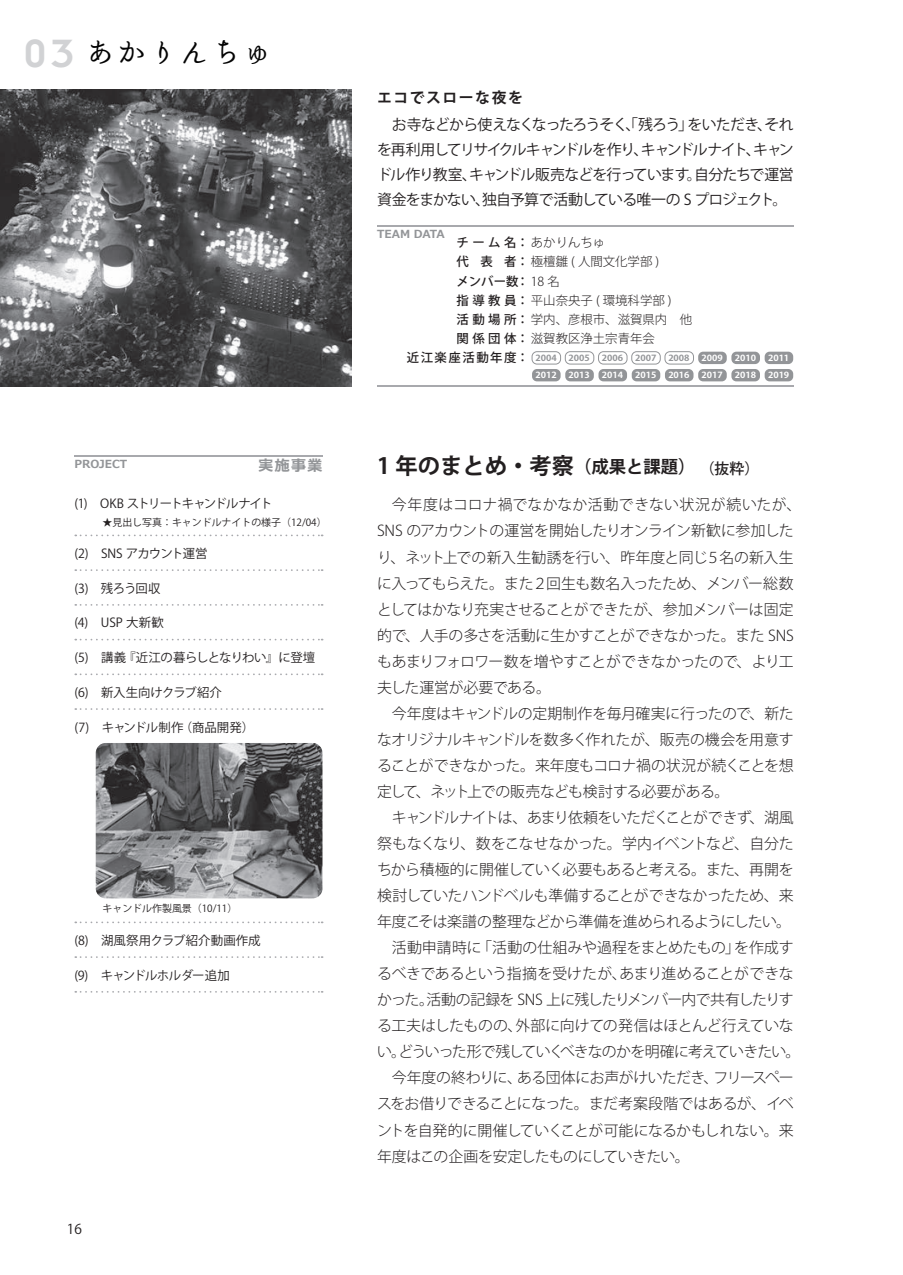
<style>
.page{position:relative;width:903px;height:1275px;background:#fff}
.page>*{position:absolute;margin:0;border:0;box-sizing:border-box;transform-origin:0 0}
.t1{font:31.5px "Maruminold";color:#030303}
.t2{font:700 22.4px "Koz Go Pro";color:#231f20}
.t3{font:300 14.88px/26.1px "Koz Go Pro";letter-spacing:-.03em;color:#231f20}
.t4{font:14.88px/24.8px "Koz Go Pro";letter-spacing:-.055em;color:#231f20;text-align:justify}
.t5{font:300 14.88px "Koz Go Pro";letter-spacing:-.06em;color:#231f20}
.t6{font:300 14.88px "Koz Go Pro";letter-spacing:-.065em;color:#231f20}
.t7{font:300 14.88px "Koz Go Pro";color:#231f20}
.t8{font:700 14.88px "Koz Go Pro";letter-spacing:.1em;color:#231f20}
.t9{font:500 14.88px "Koz Go Pro";color:#231f20}
.t10{font:700 14.88px "Meiryo";color:#939598}
.t11{font:13.65px "Koz Go Pro";color:#231f20}
.t12{font:300 12.42px "Koz Go Pro";color:#231f20}
.t13{font:12.42px "Koz Go Pro";letter-spacing:-.03em;color:#231f20}
.t14{font:12.42px "Koz Go Pro";letter-spacing:-.085em;color:#231f20}
.t15{font:500 12.42px "Koz Go Pro";letter-spacing:.12em;color:#231f20}
.t16{font:12.42px "Koz Go Pro";letter-spacing:.01em;color:#231f20}
.t17{font:12.42px "Koz Go Pro";letter-spacing:-.05em;color:#231f20}
.t18{font:12.42px "Koz Go Pro";letter-spacing:-.055em;color:#231f20}
.t19{font:12.42px "Koz Go Pro";letter-spacing:-.01em;color:#231f20}
.t20{font:700 11.2px "Meiryo";color:#939598}
.t21{font:9.97px "Koz Go Pro";color:#231f20}
.t22{font:700 8.4px/17.3px "Koz Go Pro";color:#fff;scale:1.11 1}
.t23{font:700 8.4px "Koz Go Pro";color:#939598;scale:1.11 1}
.s1{font-family:"Insignia LT Std";font-size:43.4px;color:#d1d2d4}
.s2{font-weight:500}
.s3{font-weight:300}
.s4{font-size:17.32px}
</style>
<div class="page">
<hr style="left:74px;top:456px;width:248px;height:1px;background:#a8a9ad">
<hr style="left:377px;top:225px;width:417px;height:2px;background:#a8a9ad">
<hr style="left:377px;top:385px;width:417px;height:2px;background:#a8a9ad">
<svg style="left:75px;top:535px;width:248px;height:1px"></svg>
<svg style="left:75px;top:569px;width:248px;height:2px"></svg>
<svg style="left:75px;top:604px;width:248px;height:2px"></svg>
<svg style="left:75px;top:639px;width:248px;height:1px"></svg>
<svg style="left:75px;top:673px;width:248px;height:2px"></svg>
<svg style="left:75px;top:708px;width:248px;height:2px"></svg>
<svg style="left:75px;top:921px;width:248px;height:2px"></svg>
<svg style="left:75px;top:956px;width:248px;height:2px"></svg>
<svg style="left:75px;top:991px;width:248px;height:2px"></svg>
<img style="left:0;top:89px;width:352px;height:298px">
<img style="left:96px;top:743px;width:226px;height:155px">
<div style="left:698px;top:352px;width:29px;height:12px;background:#939598;border-radius:5px"></div>
<div style="left:532px;top:369px;width:29px;height:12px;background:#939598;border-radius:5px"></div>
<div style="left:565px;top:369px;width:29px;height:12px;background:#939598;border-radius:5px"></div>
<div style="left:598px;top:369px;width:29px;height:12px;background:#939598;border-radius:5px"></div>
<div style="left:632px;top:369px;width:28px;height:12px;background:#939598;border-radius:5px"></div>
<div style="left:665px;top:369px;width:28px;height:12px;background:#939598;border-radius:5px"></div>
<div style="left:698px;top:369px;width:29px;height:12px;background:#939598;border-radius:5px"></div>
<div style="left:731px;top:352px;width:29px;height:12px;background:#939598;border-radius:5px"></div>
<div style="left:731px;top:369px;width:29px;height:12px;background:#939598;border-radius:5px"></div>
<div style="left:765px;top:352px;width:28px;height:12px;background:#939598;border-radius:5px"></div>
<div style="left:765px;top:369px;width:28px;height:12px;background:#939598;border-radius:5px"></div>
<div style="left:532px;top:351px;width:29px;height:13px;border:1px solid #939598;border-radius:5px"></div>
<div style="left:565px;top:351px;width:29px;height:13px;border:1px solid #939598;border-radius:5px"></div>
<div style="left:598px;top:351px;width:29px;height:13px;border:1px solid #939598;border-radius:5px"></div>
<div style="left:631px;top:351px;width:29px;height:13px;border:1px solid #939598;border-radius:5px"></div>
<div style="left:665px;top:351px;width:29px;height:13px;border:1px solid #939598;border-radius:5px"></div>
<h1 class="t1" style="left:24px;top:37px;width:251px"><span class="s1">03</span> あかりんちゅ</h1>
<p class="t20" style="left:74px;top:456px;width:54px">PROJECT</p>
<p class="t10" style="left:258px;top:455px;width:65px">実施事業</p>
<p class="t14" style="left:74px;top:496px;width:200px">(1)　OKB ストリートキャンドルナイト</p>
<p class="t18" style="left:74px;top:545px;width:135px">(2)　SNS アカウント運営</p>
<p class="t13" style="left:74px;top:580px;width:88px">(3)　残ろう回収</p>
<p class="t13" style="left:74px;top:615px;width:91px">(4)　USP 大新歓</p>
<p class="t13" style="left:74px;top:649px;width:242px">(5)　講義『近江の暮らしとなりわい』に登壇</p>
<p class="t19" style="left:74px;top:684px;width:149px">(6)　新入生向けクラブ紹介</p>
<p class="t13" style="left:74px;top:719px;width:181px">(7)　キャンドル制作（商品開発）</p>
<p class="t21" style="left:103px;top:516px;width:226px">★見出し写真：キャンドルナイトの様子（12/04）</p>
<p class="t21" style="left:103px;top:902px;width:136px">キャンドル作製風景（10/11）</p>
<p class="t16" style="left:74px;top:932px;width:188px">(8)　湖風祭用クラブ紹介動画作成</p>
<p class="t17" style="left:74px;top:967px;width:157px">(9)　キャンドルホルダー追加</p>
<p class="t11" style="left:67px;top:1220px;width:17px">16</p>
<p class="t8" style="left:377px;top:88px;width:147px">エコでスローな夜を</p>
<p class="t4" style="left:377px;top:113px;width:418px;text-indent:15px">お寺などから使えなくなったろうそく、「残ろう」をいただき、それを再利用してリサイクルキャンドルを作り、キャンドルナイト、キャンドル作り教室、キャンドル販売などを行っています。自分たちで運営資金をまかない、独自予算で活動している唯一の S プロジェクト。</p>
<p class="t20" style="left:377px;top:226px;width:69px">TEAM DATA</p>
<p class="t12" style="left:456px;top:234px;width:150px"><span class="s2">チーム名：</span>あかりんちゅ</p>
<p class="t12" style="left:456px;top:254px;width:204px"><span class="s2">代 表 者：</span>極檀雛 ( 人間文化学部 )</p>
<p class="t15" style="left:456px;top:273px;width:105px">メンバー数：<span class="s3">18 名</span></p>
<p class="t12" style="left:456px;top:292px;width:217px"><span class="s2">指導教員：</span>平山奈央子 ( 環境科学部 )</p>
<p class="t12" style="left:456px;top:311px;width:237px"><span class="s2">活動場所：</span>学内、彦根市、滋賀県内　他</p>
<p class="t12" style="left:456px;top:331px;width:200px"><span class="s2">関係団体：</span>滋賀教区浄土宗青年会</p>
<p class="t15" style="left:407px;top:350px;width:124px">近江楽座活動年度：</p>
<p class="t23" style="left:535px;top:353px;width:21px">2004</p>
<p class="t23" style="left:569px;top:353px;width:21px">2005</p>
<p class="t23" style="left:602px;top:353px;width:21px">2006</p>
<p class="t23" style="left:635px;top:353px;width:21px">2007</p>
<p class="t23" style="left:668px;top:353px;width:21px">2008</p>
<p class="t22" style="left:701px;top:350px;width:21px">2009</p>
<p class="t22" style="left:535px;top:367px;width:21px">2012</p>
<p class="t22" style="left:569px;top:367px;width:21px">2013</p>
<p class="t22" style="left:602px;top:367px;width:21px">2014</p>
<p class="t22" style="left:635px;top:367px;width:21px">2015</p>
<p class="t22" style="left:668px;top:367px;width:21px">2016</p>
<p class="t22" style="left:701px;top:367px;width:21px">2017</p>
<p class="t22" style="left:735px;top:350px;width:21px">2010<br>2018</p>
<p class="t22" style="left:768px;top:350px;width:21px">2011<br>2019</p>
<h2 class="t2" style="left:377px;top:451px;width:320px">1 年のまとめ・考察<span class="s4">（成果と課題）</span></h2>
<p class="t9" style="left:692px;top:459px;width:68px">　（抜粋）</p>
<p class="t3" style="left:377px;top:492px;width:426px;text-indent:15px">今年度はコロナ禍でなかなか活動できない状況が続いたが、<br>SNS のアカウントの運営を開始したりオンライン新歓に参加したり、ネット上での新入生勧誘を行い、昨年度と同じ５名の新入生に入ってもらえた。また２回生も数名入ったため、メンバー総数としてはかなり充実させることができたが、参加メンバーは固定的で、人手の多さを活動に生かすことができなかった。また SNSもあまりフォロワー数を増やすことができなかったので、より工夫した運営が必要である。</p>
<p class="t3" style="left:377px;top:700px;width:418px;text-align:justify;text-indent:15px">今年度はキャンドルの定期制作を毎月確実に行ったので、新たなオリジナルキャンドルを数多く作れたが、販売の機会を用意することができなかった。来年度もコロナ禍の状況が続くことを想定して、ネット上での販売なども検討する必要がある。</p>
<p class="t6" style="left:392px;top:808px;width:403px">キャンドルナイトは、あまり依頼をいただくことができず、湖風</p>
<p class="t3" style="left:377px;top:831px;width:418px">祭もなくなり、数をこなせなかった。学内イベントなど、自分た</p>
<p class="t3" style="left:377px;top:857px;width:418px">ちから積極的に開催していく必要もあると考える。また、再開を</p>
<p class="t3" style="left:377px;top:883px;width:418px">検討していたハンドベルも準備することができなかったため、来</p>
<p class="t3" style="left:377px;top:909px;width:415px">年度こそは楽譜の整理などから準備を進められるようにしたい。</p>
<p class="t7" style="left:392px;top:938px;width:403px">活動申請時に「活動の仕組みや過程をまとめたもの」を作成す</p>
<p class="t3" style="left:377px;top:961px;width:418px">るべきであるという指摘を受けたが、あまり進めることができな</p>
<p class="t5" style="left:377px;top:990px;width:418px">かった。活動の記録を SNS 上に残したりメンバー内で共有したりす</p>
<p class="t3" style="left:377px;top:1013px;width:418px">る工夫はしたものの、外部に向けての発信はほとんど行えていな</p>
<p class="t5" style="left:377px;top:1042px;width:425px">い。どういった形で残していくべきなのかを明確に考えていきたい。</p>
<p class="t3" style="left:392px;top:1065px;width:403px">今年度の終わりに、ある団体にお声がけいただき、フリースペー</p>
<p class="t3" style="left:377px;top:1091px;width:418px">スをお借りできることになった。まだ考案段階ではあるが、イベ</p>
<p class="t3" style="left:377px;top:1117px;width:418px">ントを自発的に開催していくことが可能になるかもしれない。来</p>
<p class="t3" style="left:377px;top:1143px;width:314px">年度はこの企画を安定したものにしていきたい。</p>
</div>
